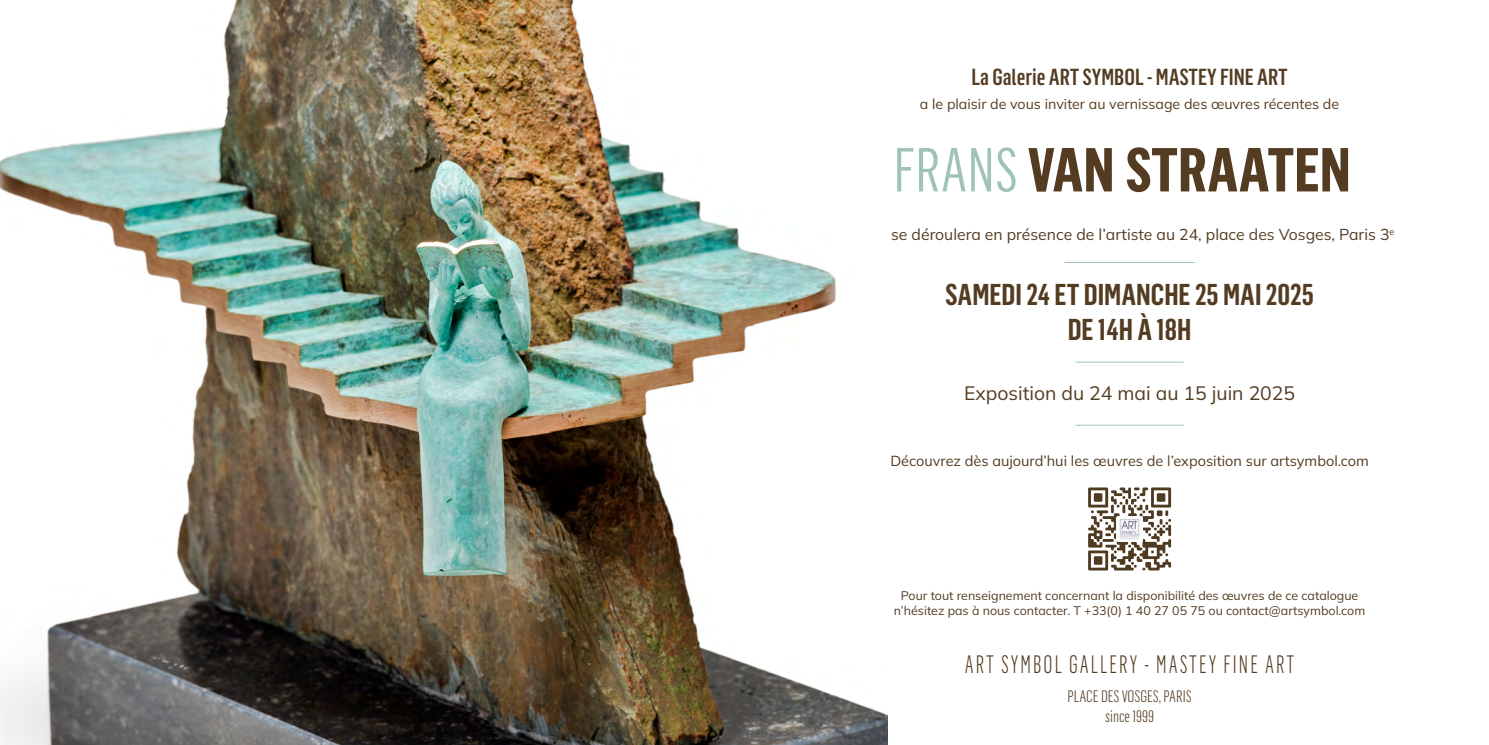
<style>
.page{position:relative;width:1489px;height:745px;background:#fff}
.page>*{position:absolute;margin:0;border:0;box-sizing:border-box;transform-origin:0 0}
.t1{font:700 60.75px "Flama Condensed";color:#543c22}
.t2{font:600 29.62px/35.5px "Flama Condensed";color:#543c22;text-align:center}
.t3{font:300 24.62px "Flama Condensed";letter-spacing:.1em;color:#543c22;scale:.85 1}
.t4{font:500 22.75px "Flama Condensed";color:#543c22}
.t5{font:19.38px "Mulish";color:#543c22}
.t6{font:300 16.25px/19.5px "Flama Condensed";color:#543c22;text-align:center}
.t7{font:15.75px "Mulish";color:#543c22}
.t8{font:14.5px "Mulish";color:#543c22}
.t9{font:14.25px "Mulish";color:#543c22}
.t10{font:12.38px/14.9px "Mulish";color:#543c22;text-align:center}
.s1{font-weight:400;color:#9fc2bb}
</style>
<div class="page">
<hr style="left:1064px;top:262px;width:130px;height:1px;background:#9fc2bb">
<hr style="left:1075px;top:361px;width:108px;height:1px;background:#9fc2bb">
<hr style="left:1075px;top:424px;width:108px;height:1px;background:#9fc2bb">
<svg style="left:1088px;top:487px;width:84px;height:84px"></svg>
<svg style="left:1088px;top:507px;width:82px;height:63px"></svg>
<svg style="left:1088px;top:487px;width:82px;height:20px"></svg>
<img style="left:1116px;top:515px;width:26px;height:26px">
<img style="left:0;top:0;width:887px;height:744px">
<h3 class="t4" style="left:971px;top:63px;width:318px">La Galerie ART SYMBOL - MASTEY FINE ART</h3>
<p class="t9" style="left:919px;top:94px;width:421px">a le plaisir de vous inviter au vernissage des œuvres récentes de</p>
<h1 class="t1" style="left:893px;top:131px;width:459px"><span class="s1">FRANS</span> VAN STRAATEN</h1>
<p class="t7" style="left:864px;top:224px;width:531px">qui se déroulera en présence de l’artiste au 24, place des Vosges, Paris 3<sup>e</sup></p>
<h2 class="t2" style="left:945px;top:275px;width:370px">SAMEDI 24 ET DIMANCHE 25 MAI 2025<br>DE 14H À 18H</h2>
<h3 class="t5" style="left:964px;top:379px;width:332px">Exposition du 24 mai au 15 juin 2025</h3>
<p class="t8" style="left:890px;top:450px;width:480px">Découvrez dès aujourd’hui les œuvres de l’exposition sur artsymbol.com</p>
<p class="t10" style="left:893px;top:587px;width:473px">Pour tout renseignement concernant la disponibilité des œuvres de ce catalogue n’hésitez pas à nous contacter. T +33(0) 1 40 27 05 75 ou contact@artsymbol.com</p>
<h3 class="t3" style="left:964px;top:648px;width:389px">ART SYMBOL GALLERY - MASTEY FINE ART</h3>
<h3 class="t6" style="left:1067px;top:685px;width:126px">PLACE DES VOSGES, PARIS since 1999</h3>
</div>
